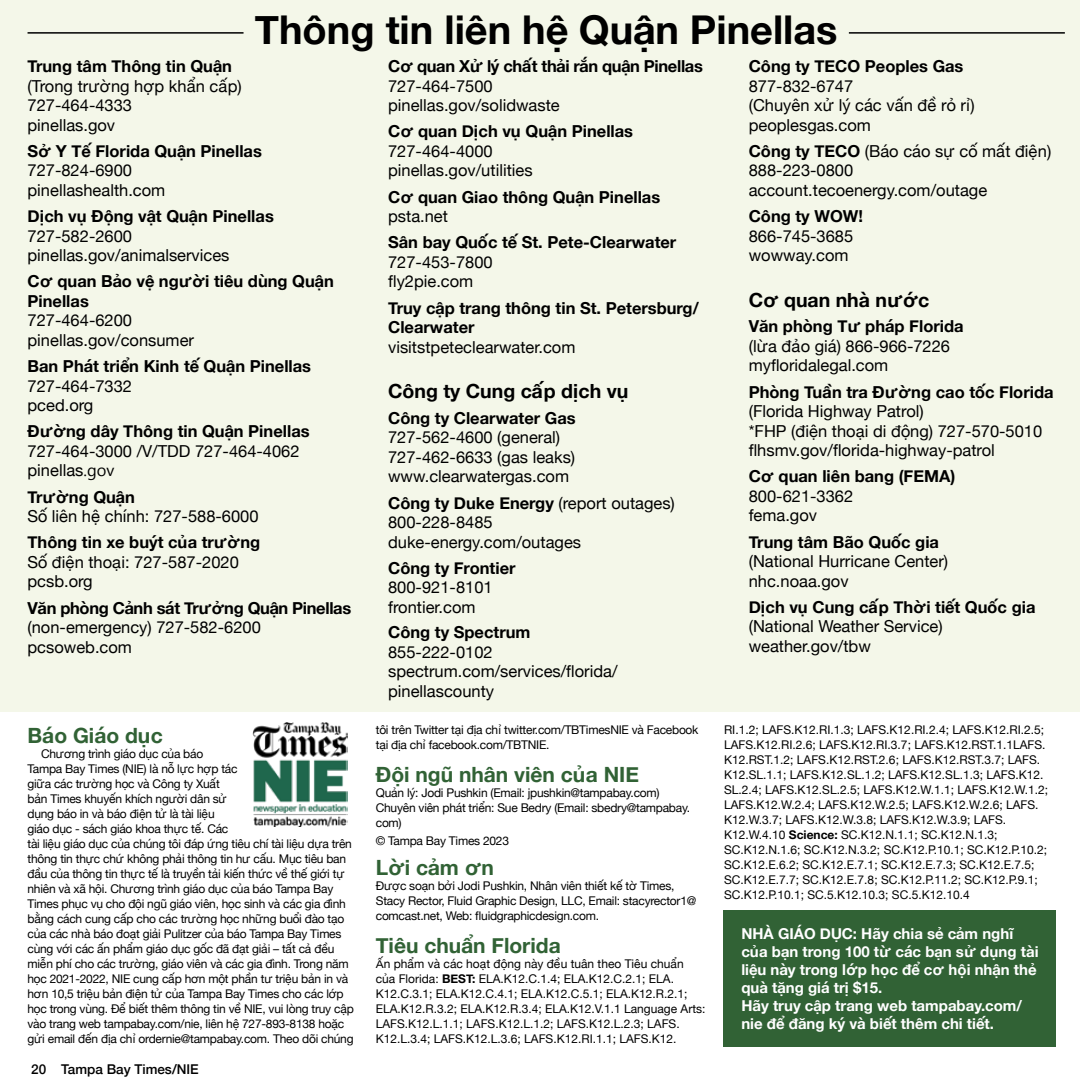
<style>
.page{position:relative;width:1080px;height:1080px;background:#fff}
.page>*{position:absolute;margin:0;border:0;box-sizing:border-box;transform-origin:0 0}
.t1{font:700 39.75px "Qbjjcf Helvetica Neue";color:#000}
.t2{font:700 21px "Qbjjcf Helvetica Neue";color:#316235}
.t3{font:700 19.5px "Qbjjcf Helvetica Neue";color:#000}
.t4{font:16.5px/19.5px "Tgpjmt Helvetica Neue";color:#000}
.t5{font:700 16.5px/19.5px "Qbjjcf Helvetica Neue";color:#000}
.t6{font:700 16.5px "Qbjjcf Helvetica Neue";letter-spacing:-.02em;color:#000}
.t7{font:700 15px/18px "Qbjjcf Helvetica Neue";color:#fff}
.t8{font:500 13.5px "Hfjfsm Helvetica Neue";color:#000}
.t9{font:12px/15px "Tgpjmt Helvetica Neue";letter-spacing:-.02em;color:#000}
.t10{font:12px/15px "Tgpjmt Helvetica Neue";color:#000}
.s1{font-family:"Jqhjvj Nirmala UI"}
.s2{font-family:"Tgpjmt Helvetica Neue";font-weight:400}
.s3{font-family:"Qbjjcf Helvetica Neue";font-weight:700}
</style>
<div class="page">
<div style="left:0;top:0;width:1080px;height:712px;background:#f4f7e9"></div>
<div style="left:723px;top:910px;width:333px;height:137px;background:#316235"></div>
<hr style="left:28px;top:32px;width:216px;height:2px;background:#000">
<hr style="left:849px;top:32px;width:216px;height:2px;background:#000">
<img style="left:253px;top:722px;width:94px;height:105px">
<h2 class="t1" style="left:255px;top:-1px;width:584px">Thông tin liên hệ Quận Pinellas</h2>
<h3 class="t5" style="left:28px;top:57px;width:206px">Trung tâm Thông tin Quận</h3>
<p class="t4" style="left:28px;top:77px;width:216px">(Trong trường hợp khẩn cấp)</p>
<p class="t4" style="left:28px;top:96px;width:106px">727-464-4333</p>
<p class="t4" style="left:28px;top:116px;width:89px">pinellas.gov</p>
<h3 class="t5" style="left:28px;top:142px;width:236px">Sở Y Tế Florida Quận Pinellas</h3>
<p class="t4" style="left:28px;top:162px;width:106px">727-824-6900</p>
<p class="t4" style="left:28px;top:181px;width:139px">pinellashealth.com</p>
<h3 class="t5" style="left:28px;top:207px;width:248px">Dịch vụ Động vật Quận Pinellas</h3>
<p class="t4" style="left:28px;top:227px;width:106px">727-582-2600</p>
<p class="t4" style="left:28px;top:246px;width:203px">pinellas.gov/animalservices</p>
<h3 class="t5" style="left:28px;top:272px;width:308px">Cơ quan Bảo vệ người tiêu dùng Quận<br>Pinellas</h3>
<p class="t4" style="left:28px;top:312px;width:106px">727-464-6200</p>
<p class="t4" style="left:28px;top:331px;width:168px">pinellas.gov/consumer</p>
<h3 class="t5" style="left:28px;top:357px;width:285px">Ban Phát triển Kinh tế Quận Pinellas</h3>
<p class="t4" style="left:28px;top:377px;width:106px">727-464-7332</p>
<p class="t4" style="left:28px;top:396px;width:67px">pced.org</p>
<h3 class="t5" style="left:28px;top:422px;width:284px">Đường dây Thông tin Quận Pinellas</h3>
<p class="t4" style="left:28px;top:442px;width:274px">727-464-3000 /V/TDD 727-464-4062</p>
<p class="t4" style="left:28px;top:462px;width:88px">pinellas<span class="s1">.gov</span></p>
<h3 class="t5" style="left:28px;top:487px;width:109px">Trường Quận</h3>
<p class="t4" style="left:28px;top:507px;width:233px">Số liên hệ chính: 727-588-6000</p>
<h3 class="t5" style="left:28px;top:533px;width:234px">Thông tin xe buýt của trường</h3>
<p class="t4" style="left:28px;top:553px;width:213px">Số điện thoại: 727-587-2020</p>
<p class="t4" style="left:28px;top:573px;width:67px">pcsb.org</p>
<h3 class="t6" style="left:28px;top:595px;width:325px">Văn phòng Cảnh sát Trưởng Quận Pinellas</h3>
<p class="t4" style="left:28px;top:618px;width:235px">(non-emergency) 727-582-6200</p>
<p class="t4" style="left:28px;top:638px;width:106px">pcsoweb.com</p>
<h3 class="t2" style="left:28px;top:719px;width:137px">Báo Giáo dục</h3>
<p class="t9" style="left:28px;top:747px;width:328px;text-indent:14px">Chương trình giáo dục của báo<br>Tampa Bay Times (NIE) là nỗ lực hợp tác<br>giữa các trường học và Công ty Xuất<br>bản Times khuyến khích người dân sử<br>dụng báo in và báo điện tử là tài liệu<br>giáo dục - sách giáo khoa thực tế. Các<br>tài liệu giáo dục của chúng tôi đáp ứng tiêu chí tài liệu dựa trên thông tin thực chứ không phải thông tin hư cấu. Mục tiêu ban đầu của thông tin thực tế là truyền tải kiến thức về thế giới tự nhiên và xã hội. Chương trình giáo dục của báo Tampa Bay Times phục vụ cho đội ngũ giáo viên, học sinh và các gia đình bằng cách cung cấp cho các trường học những buổi đào tạo của các nhà báo đoạt giải Pulitzer của báo Tampa Bay Times cùng với các ấn phẩm giáo dục gốc đã đạt giải – tất cả đều miễn phí cho các trường, giáo viên và các gia đình. Trong năm học 2021-2022, NIE cung cấp hơn một phần tư triệu bản in và hơn 10,5 triệu bản điện tử của Tampa Bay Times cho các lớp học trong vùng. Để biết thêm thông tin về NIE, vui lòng truy cập vào trang web tampabay.com/nie, liên hệ 727-893-8138 hoặc gửi email đến địa chỉ ordernie@tampabay.com. Theo dõi chúng</p>
<p class="t8" style="left:31px;top:1058px;width:169px">20 Tampa Bay Times/NIE</p>
<h3 class="t6" style="left:388px;top:53px;width:316px">Cơ quan Xử lý chất thải rắn quận Pinellas</h3>
<p class="t4" style="left:388px;top:77px;width:106px">727-464-7500</p>
<p class="t4" style="left:388px;top:96px;width:173px">pinellas.gov/solidwaste</p>
<h3 class="t5" style="left:388px;top:122px;width:247px">Cơ quan Dịch vụ Quận Pinellas</h3>
<p class="t4" style="left:388px;top:142px;width:106px">727-464-4000</p>
<p class="t4" style="left:388px;top:162px;width:146px">pinellas.gov/utilities</p>
<h3 class="t5" style="left:388px;top:187px;width:274px">Cơ quan Giao thông Quận Pinellas</h3>
<p class="t4" style="left:388px;top:207px;width:61px">psta.net</p>
<h3 class="t5" style="left:388px;top:233px;width:290px">Sân bay Quốc tế St. Pete-Clearwater</h3>
<p class="t4" style="left:388px;top:253px;width:106px">727-453-7800</p>
<p class="t4" style="left:388px;top:273px;width:87px">fly2pie.com</p>
<h3 class="t5" style="left:388px;top:298px;width:312px">Truy cập trang thông tin St. Petersburg/<br>Clearwater</h3>
<p class="t4" style="left:388px;top:338px;width:189px">visitstpeteclearwater.com</p>
<h3 class="t3" style="left:388px;top:376px;width:242px">Công ty Cung cấp dịch vụ</h3>
<h4 class="t5" style="left:388px;top:409px;width:189px">Công ty Clearwater Gas</h4>
<p class="t4" style="left:388px;top:429px;width:174px">727-562-4600 (general)</p>
<p class="t4" style="left:388px;top:448px;width:189px">727-462-6633 (gas leaks)</p>
<p class="t4" style="left:388px;top:468px;width:182px">www.clearwatergas.com</p>
<h4 class="t5" style="left:388px;top:493px;width:288px">Công ty Duke Energy <span class="s2">(report outages)</span></h4>
<p class="t4" style="left:388px;top:513px;width:106px">800-228-8485</p>
<p class="t4" style="left:388px;top:533px;width:194px">duke-energy.com/outages</p>
<h4 class="t5" style="left:388px;top:559px;width:129px">Công ty Frontier</h4>
<p class="t4" style="left:388px;top:579px;width:106px">800-921-8101</p>
<p class="t4" style="left:388px;top:598px;width:89px">frontier.com</p>
<h4 class="t5" style="left:388px;top:623px;width:144px">Công ty Spectrum</h4>
<p class="t4" style="left:388px;top:643px;width:106px">855-222-0102</p>
<p class="t4" style="left:388px;top:663px;width:231px">spectrum.com/services/florida/ pinellascounty</p>
<p class="t9" style="left:376px;top:723px;width:324px">tôi trên Twitter tại địa chỉ twitter.com/TBTimesNIE và Facebook tại địa chỉ facebook.com/TBTNIE.</p>
<h3 class="t2" style="left:376px;top:758px;width:265px">Đội ngũ nhân viên của NIE</h3>
<p class="t9" style="left:376px;top:786px;width:316px">Quản lý: Jodi Pushkin (Email: jpushkin@tampabay.com)<br>Chuyên viên phát triển: Sue Bedry (Email: sbedry@tampabay. com)</p>
<p class="t9" style="left:376px;top:834px;width:135px">© Tampa Bay Times 2023</p>
<h3 class="t2" style="left:376px;top:851px;width:120px">Lời cảm ơn</h3>
<p class="t9" style="left:376px;top:879px;width:322px">Được soạn bởi Jodi Pushkin, Nhân viên thiết kế tờ Times,<br>Stacy Rector, Fluid Graphic Design, LLC, Email: stacyrector1@ comcast.net, Web: fluidgraphicdesign.com.</p>
<h3 class="t2" style="left:376px;top:929px;width:186px">Tiêu chuẩn Florida</h3>
<p class="t10" style="left:376px;top:957px;width:331px">Ấn phẩm và các hoạt động này đều tuân theo Tiêu chuẩn của Florida: <span class="s3">BEST:</span> ELA.K12.C.1.4; ELA.K12.C.2.1; ELA.<br>K12.C.3.1; ELA.K12.C.4.1; ELA.K12.C.5.1; ELA.K12.R.2.1; ELA.K12.R.3.2; ELA.K12.R.3.4; ELA.K12.V.1.1 Language Arts:<br>LAFS.K12.L.1.1; LAFS.K12.L.1.2; LAFS.K12.L.2.3; LAFS.<br>K12.L.3.4; LAFS.K12.L.3.6; LAFS.K12.RI.1.1; LAFS.K12.</p>
<h4 class="t5" style="left:749px;top:57px;width:216px">Công ty TECO Peoples Gas</h4>
<p class="t4" style="left:749px;top:77px;width:106px">877-832-6747</p>
<p class="t4" style="left:749px;top:96px;width:228px">(Chuyên xử lý các vấn đề rỏ rỉ)</p>
<p class="t4" style="left:749px;top:116px;width:124px">peoplesgas.com</p>
<h4 class="t4" style="left:749px;top:142px;width:304px"><span class="s3">Công ty TECO</span> (Báo cáo sự cố mất điện)</h4>
<p class="t4" style="left:749px;top:162px;width:106px">888-223-0800</p>
<p class="t4" style="left:749px;top:181px;width:240px">account.tecoenergy.com/outage</p>
<h4 class="t5" style="left:749px;top:207px;width:116px">Công ty WOW!</h4>
<p class="t4" style="left:749px;top:227px;width:106px">866-745-3685</p>
<p class="t4" style="left:749px;top:246px;width:101px">wowway.com</p>
<h3 class="t3" style="left:749px;top:285px;width:182px">Cơ quan nhà nước</h3>
<h4 class="t5" style="left:749px;top:317px;width:216px">Văn phòng Tư pháp Florida</h4>
<p class="t4" style="left:749px;top:337px;width:203px">(lừa đảo giá) 866-966-7226</p>
<p class="t4" style="left:749px;top:357px;width:141px">myfloridalegal.com</p>
<h4 class="t5" style="left:749px;top:382px;width:306px">Phòng Tuần tra Đường cao tốc Florida</h4>
<p class="t4" style="left:749px;top:402px;width:177px">(Florida Highway Patrol)</p>
<p class="t4" style="left:749px;top:422px;width:295px">*FHP (điện thoại di động) 727-570-5010</p>
<p class="t4" style="left:749px;top:441px;width:248px">flhsmv.gov/florida-highway-patrol</p>
<h4 class="t5" style="left:749px;top:467px;width:208px">Cơ quan liên bang (FEMA)</h4>
<p class="t4" style="left:749px;top:487px;width:106px">800-621-3362</p>
<p class="t4" style="left:749px;top:507px;width:70px">fema.gov</p>
<h4 class="t5" style="left:749px;top:532px;width:192px">Trung tâm Bão Quốc gia</h4>
<p class="t4" style="left:749px;top:552px;width:201px">(National Hurricane Center)</p>
<p class="t4" style="left:749px;top:572px;width:101px">nhc.noaa.gov</p>
<h4 class="t5" style="left:749px;top:598px;width:288px">Dịch vụ Cung cấp Thời tiết Quốc gia</h4>
<p class="t4" style="left:749px;top:618px;width:195px">(National Weather Service)</p>
<p class="t4" style="left:749px;top:637px;width:124px">weather.gov/tbw</p>
<p class="t10" style="left:724px;top:723px;width:326px">RI.1.2; LAFS.K12.RI.1.3; LAFS.K12.RI.2.4; LAFS.K12.RI.2.5; LAFS.K12.RI.2.6; LAFS.K12.RI.3.7; LAFS.K12.RST.1.1LAFS.<br>K12.RST.1.2; LAFS.K12.RST.2.6; LAFS.K12.RST.3.7; LAFS.<br>K12.SL.1.1; LAFS.K12.SL.1.2; LAFS.K12.SL.1.3; LAFS.K12.<br>SL.2.4; LAFS.K12.SL.2.5; LAFS.K12.W.1.1; LAFS.K12.W.1.2; LAFS.K12.W.2.4; LAFS.K12.W.2.5; LAFS.K12.W.2.6; LAFS.<br>K12.W.3.7; LAFS.K12.W.3.8; LAFS.K12.W.3.9; LAFS.<br>K12.W.4.10 <span class="s3">Science:</span> SC.K12.N.1.1; SC.K12.N.1.3; SC.K12.N.1.6; SC.K12.N.3.2; SC.K12.P.10.1; SC.K12.P.10.2; SC.K12.E.6.2; SC.K12.E.7.1; SC.K12.E.7.3; SC.K12.E.7.5; SC.K12.E.7.7; SC.K12.E.7.8; SC.K12.P.11.2; SC.K12.P.9.1; SC.K12.P.10.1; SC.5.K12.10.3; SC.5.K12.10.4</p>
<p class="t7" style="left:741px;top:925px;width:299px">NHÀ GIÁO DỤC: Hãy chia sẻ cảm nghĩ của bạn trong 100 từ các bạn sử dụng tài liệu này trong lớp học để cơ hội nhận thẻ quà tặng giá trị $15.</p>
<p class="t7" style="left:741px;top:997px;width:282px">Hãy truy cập trang web tampabay.com/ nie để đăng ký và biết thêm chi tiết.</p>
</div>
